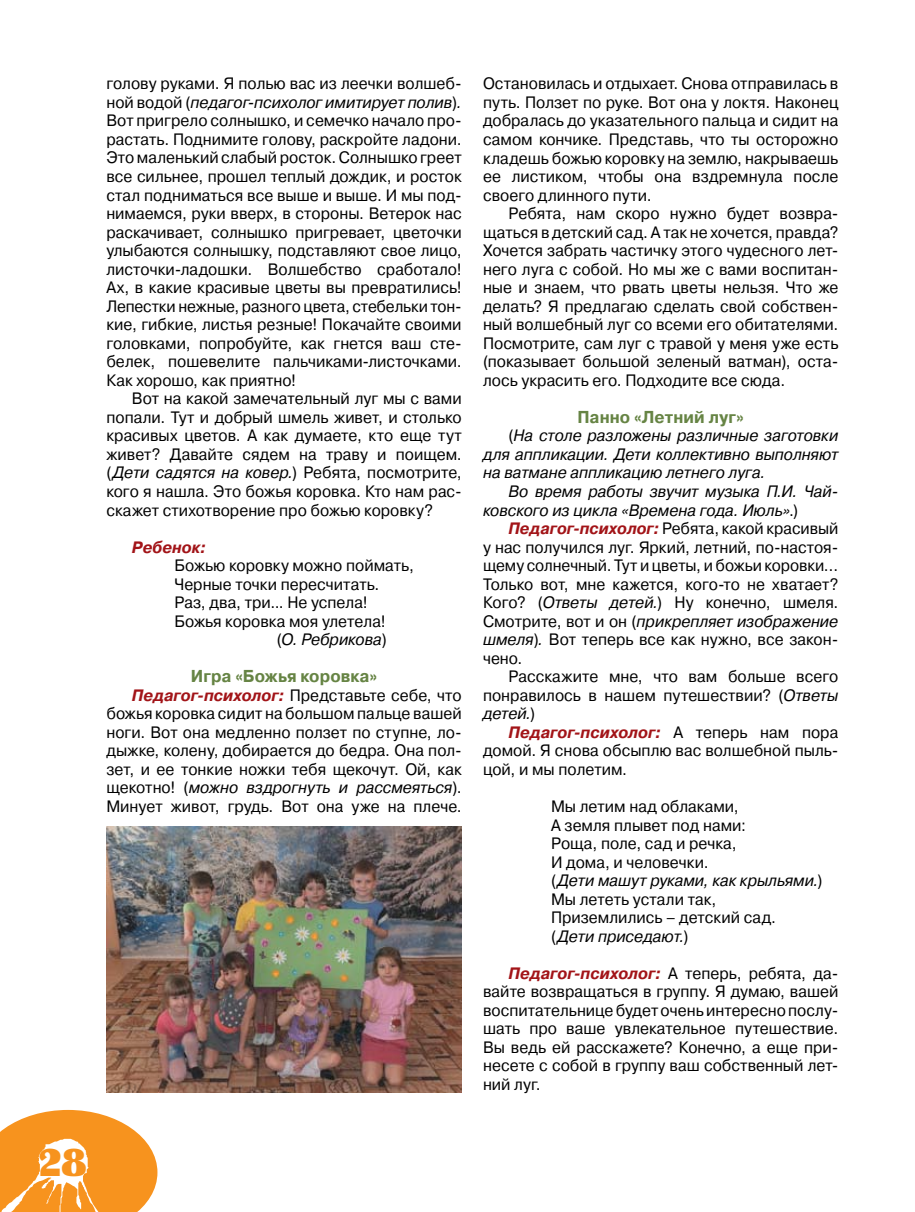
<style>
.page{position:relative;width:915px;height:1212px;background:#fff}
.page>*{position:absolute;margin:0;border:0;box-sizing:border-box;transform-origin:0 0}
.t1{font:37.5px "Binner";color:#f7931e}
.t2{font:700 17.25px "Pragmatica C";letter-spacing:.005em;color:#668444;scale:.95 1}
.t3{font:16.5px/18.6px "Pragmatica C";color:#000;text-align:justify;scale:.95 1}
.t4{font:16.5px/18.6px "Pragmatica C";color:#000;scale:.94 1}
.t5{font:italic 16.5px/18.6px "Pragmatica C";letter-spacing:-.005em;color:#000;text-align:justify;scale:.95 1}
.t6{font:italic 700 16.5px "Pragmatica C";color:#a21418;scale:.95 1}
.s1{font-style:italic}
.s2{font-style:normal}
.s3{font-weight:700;font-style:italic;color:#a21418}
</style>
<div class="page">
<svg style="left:0;top:1110px;width:157px;height:102px"></svg>
<img style="left:106px;top:826px;width:355px;height:267px">
<p class="t3" style="left:106px;top:75px;width:375px;text-align:left">голову руками. Я полью вас из леечки волшеб&shy;ной водой (<span class="s1">педагог-психолог имитирует полив</span>)<span class="s1">.<br></span>Вот пригрело солнышко, и семечко начало про&shy;растать. Поднимите голову, раскройте ладони.<br>Это маленький слабый росток. Солнышко греет все сильнее, прошел теплый дождик, и росток стал подниматься все выше и выше. И мы под&shy;нимаемся, руки вверх, в стороны. Ветерок нас раскачивает, солнышко пригревает, цветочки улыбаются солнышку, подставляют свое лицо, листочки-ладошки. Волшебство сработало!<br>Ах, в какие красивые цветы вы превратились!<br>Лепестки нежные, разного цвета, стебельки тон&shy;кие, гибкие, листья резные! Покачайте своими головками, попробуйте, как гнется ваш сте&shy;белек, пошевелите пальчиками-листочками.<br>Как хорошо, как приятно!</p>
<p class="t3" style="left:106px;top:390px;width:375px;text-indent:26px">Вот на какой замечательный луг мы с вами попали. Тут и добрый шмель живет, и столько красивых цветов. А как думаете, кто еще тут живет? Давайте сядем на траву и поищем. (<span class="s1">Дети садятся на ковер.</span>) Ребята, посмотрите, кого я нашла. Это божья коровка. Кто нам рас&shy;скажет стихотворение про божью коровку?</p>
<p class="t6" style="left:132px;top:538px;width:79px">Ребенок:</p>
<p class="t3" style="left:174px;top:556px;width:253px">Божью коровку можно поймать,</p>
<p class="t3" style="left:174px;top:575px;width:217px">Черные точки пересчитать.</p>
<p class="t3" style="left:174px;top:593px;width:205px">Раз, два, три... Не успела!</p>
<p class="t3" style="left:174px;top:612px;width:224px">Божья коровка моя улетела!</p>
<p class="t5" style="left:277px;top:630px;width:117px"><span class="s2">(</span>О. Ребрикова<span class="s2">)</span></p>
<p class="t2" style="left:191px;top:667px;width:197px">Игра «Божья коровка»</p>
<p class="t3" style="left:106px;top:686px;width:375px;text-indent:26px"><span class="s3">Педагог-психолог:</span> Представьте себе, что божья коровка сидит на большом пальце вашей ноги. Вот она медленно ползет по ступне, ло&shy;дыжке, колену, добирается до бедра. Она пол&shy;зет, и ее тонкие ножки тебя щекочут. Ой, как щекотно! (<span class="s1">можно вздрогнуть и рассмеяться</span>).<br>Минует живот, грудь. Вот она уже на плече.</p>
<p class="t3" style="left:483px;top:75px;width:375px">Остановилась и отдыхает. Снова отправилась в путь. Ползет по руке. Вот она у локтя. Наконец добралась до указательного пальца и сидит на самом кончике. Представь, что ты осторожно кладешь божью коровку на землю, накрываешь ее листиком, чтобы она вздремнула после своего длинного пути.</p>
<p class="t3" style="left:483px;top:204px;width:375px;text-indent:26px">Ребята, нам скоро нужно будет возвра&shy;щаться в детский сад. А так не хочется, правда?<br>Хочется забрать частичку этого чудесного лет&shy;него луга с собой. Но мы же с вами воспитан&shy;ные и знаем, что рвать цветы нельзя. Что же делать? Я предлагаю сделать свой собствен&shy;ный волшебный луг со всеми его обитателями.<br>Посмотрите, сам луг с травой у меня уже есть (показывает большой зеленый ватман), оста&shy;лось украсить его. Подходите все сюда.</p>
<p class="t2" style="left:577px;top:407px;width:177px">Панно «Летний луг»</p>
<p class="t5" style="left:483px;top:426px;width:375px;text-indent:26px"><span class="s2">(</span>На столе разложены различные заготовки для аппликации. Дети коллективно выполняют на ватмане аппликацию летнего луга.</p>
<p class="t5" style="left:483px;top:482px;width:375px;text-indent:26px">Во время работы звучит музыка П.И. Чай&shy;ковского из цикла «Времена года. Июль»<span class="s2">.)</span></p>
<p class="t4" style="left:483px;top:519px;width:379px;text-indent:26px"><span class="s3">Педагог-психолог:</span> Ребята, какой красивый у нас получился луг. Яркий, летний, по-настоя&shy;щему солнечный. Тут и цветы, и божьи коровки… Только вот, мне кажется, кого-то не хватает?<br>Кого? (<span class="s1">Ответы детей.</span>) Ну конечно, шмеля.<br>Смотрите, вот и он (<span class="s1">прикрепляет изображение шмеля</span>)<span class="s1">.</span> Вот теперь все как нужно, все закон&shy;чено.</p>
<p class="t3" style="left:483px;top:667px;width:375px;text-indent:26px">Расскажите мне, что вам больше всего понравилось в нашем путешествии? (<span class="s1">Ответы детей.</span>)</p>
<p class="t3" style="left:483px;top:723px;width:375px;text-indent:26px"><span class="s3">Педагог-психолог:</span> А теперь нам пора домой. Я снова обсыплю вас волшебной пыль&shy;цой, и мы полетим.</p>
<p class="t3" style="left:551px;top:797px;width:287px;text-align:left">Мы летим над облаками,<br>А земля плывет под нами:<br>Роща, поле, сад и речка,<br>И дома, и человечки.<br>(<span class="s1">Дети машут руками, как крыльями.</span>)<br>Мы лететь устали так,<br>Приземлились – детский сад. (<span class="s1">Дети приседают.</span>)</p>
<p class="t3" style="left:483px;top:964px;width:375px;text-align:left;text-indent:26px"><span class="s3">Педагог-психолог:</span> А теперь, ребята, да&shy;вайте возвращаться в группу. Я думаю, вашей воспитательнице будет очень интересно послу&shy;шать про ваше увлекательное путешествие.<br>Вы ведь ей расскажете? Конечно, а еще при&shy;несете с собой в группу ваш собственный лет&shy;ний луг.</p>
<h1 class="t1" style="left:39px;top:1142px;width:49px">28</h1>
</div>
